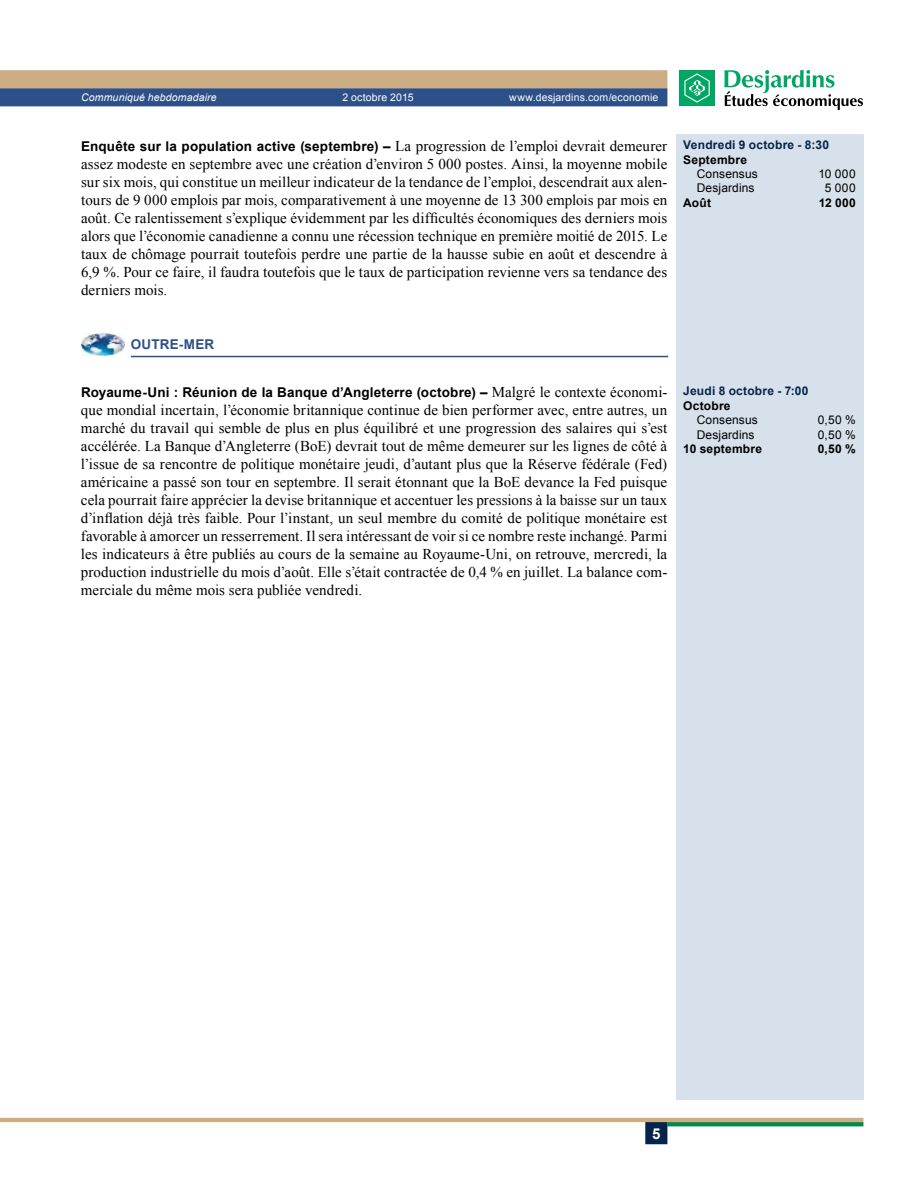
<style>
.page{position:relative;width:918px;height:1188px;background:#fff}
.page>*{position:absolute;margin:0;border:0;box-sizing:border-box;transform-origin:0 0}
.t1{font:15px/18px "Times New Roman";letter-spacing:.005em;color:#000;text-align:justify}
.t2{font:700 15px "Arial";color:#fff}
.t3{font:700 13.5px "Arial";letter-spacing:.015em;color:#000}
.t4{font:700 13.5px "Arial";letter-spacing:.015em;color:#2d5088}
.t5{font:12px "Arial";letter-spacing:.01em;color:#000}
.t6{font:700 12px "Arial";letter-spacing:.02em;color:#000}
.t7{font:700 12px "Arial";letter-spacing:.02em;color:#05234b}
.t8{font:10.5px "Arial";letter-spacing:.015em;color:#fff}
.t9{font:italic 10.5px "Arial";letter-spacing:.015em;color:#fff}
.s1{font-family:"Times New Roman";font-weight:400;font-size:15px}
</style>
<div class="page">
<svg style="left:0;top:70px;width:667px;height:36px;background:#7e8087"></svg>
<hr style="left:0;top:1118px;width:863px;height:4px;background:#cdae84">
<svg style="left:667px;top:1122px;width:196px;height:4px"></svg>
<div style="left:645px;top:1122px;width:22px;height:22px;background:#05234b;border:2px solid #05234b"></div>
<div style="left:679px;top:70px;width:36px;height:36px;background:#00a664"></div>
<svg style="left:684px;top:73px;width:26px;height:30px"></svg>
<svg style="left:724px;top:70px;width:139px;height:40px"></svg>
<hr style="left:131px;top:356px;width:537px;height:1px;background:#2d5088">
<img style="left:81px;top:334px;width:43px;height:21px">
<div style="left:676px;top:134px;width:187px;height:966px;background:#d7e1eb"></div>
<p class="t9" style="left:81px;top:91px;width:137px">Communiqué hebdomadaire</p>
<p class="t8" style="left:342px;top:91px;width:73px">2 octobre 2015</p>
<p class="t8" style="left:509px;top:91px;width:151px">www.desjardins.com/economie</p>
<p class="t3" style="left:81px;top:137px;width:588px">Enquête sur la population active (septembre) – <span class="s1">La progression de l’emploi devrait demeurer</span></p>
<p class="t1" style="left:81px;top:155px;width:588px">assez modeste en septembre avec une création d’environ 5 000 postes. Ainsi, la moyenne mobile sur six mois, qui constitue un meilleur indicateur de la tendance de l’emploi, descendrait aux alen‑ tours de 9 000 emplois par mois, comparativement à une moyenne de 13 300 emplois par mois en août. Ce ralentissement s’explique évidemment par les difficultés économiques des derniers mois alors que l’économie canadienne a connu une récession technique en première moitié de 2015. Le taux de chômage pourrait toutefois perdre une partie de la hausse subie en août et descendre à 6,9 %. Pour ce faire, il faudra toutefois que le taux de participation revienne vers sa tendance des derniers mois.</p>
<p class="t7" style="left:683px;top:137px;width:147px">Vendredi 9 octobre - 8:30</p>
<p class="t6" style="left:683px;top:151px;width:65px">Septembre</p>
<p class="t5" style="left:697px;top:166px;width:63px">Consensus</p>
<p class="t5" style="left:818px;top:166px;width:39px">10 000</p>
<p class="t5" style="left:697px;top:180px;width:59px">Desjardins</p>
<p class="t5" style="left:825px;top:180px;width:32px">5 000</p>
<p class="t6" style="left:683px;top:195px;width:29px">Août</p>
<p class="t6" style="left:819px;top:195px;width:38px">12 000</p>
<p class="t4" style="left:131px;top:335px;width:85px">Outre-mer</p>
<p class="t3" style="left:81px;top:383px;width:588px">Royaume‑U ni : Réunion de la Banque d’Angleterre (octobre) – <span class="s1">Malgré le contexte économi‑</span></p>
<p class="t1" style="left:81px;top:400px;width:588px">que mondial incertain, l’économie britannique continue de bien performer avec, entre autres, un marché du travail qui semble de plus en plus équilibré et une progression des salaires qui s’est accélérée. La Banque d’Angleterre (BoE) devrait tout de même demeurer sur les lignes de côté à l’issue de sa rencontre de politique monétaire jeudi, d’autant plus que la Réserve fédérale (Fed) américaine a passé son tour en septembre. Il serait étonnant que la BoE devance la Fed puisque cela pourrait faire apprécier la devise britannique et accentuer les pressions à la baisse sur un taux d’inflation déjà très faible. Pour l’instant, un seul membre du comité de politique monétaire est favorable à amorcer un resserrement. Il sera intéressant de voir si ce nombre reste inchangé. Parmi les indicateurs à être publiés au cours de la semaine au Royaume‑Uni, on retrouve, mercredi, la production industrielle du mois d’août. Elle s’était contractée de 0,4 % en juillet. La balance com‑ merciale du même mois sera publiée vendredi.</p>
<p class="t7" style="left:683px;top:383px;width:127px">Jeudi 8 octobre - 7:00</p>
<p class="t6" style="left:683px;top:398px;width:49px">Octobre</p>
<p class="t5" style="left:697px;top:412px;width:63px">Consensus</p>
<p class="t5" style="left:818px;top:412px;width:39px">0,50 %</p>
<p class="t5" style="left:697px;top:427px;width:59px">Desjardins</p>
<p class="t5" style="left:818px;top:427px;width:39px">0,50 %</p>
<p class="t6" style="left:683px;top:441px;width:80px">10 septembre</p>
<p class="t6" style="left:818px;top:441px;width:39px">0,50 %</p>
<p class="t2" style="left:652px;top:1124px;width:10px">5</p>
</div>
